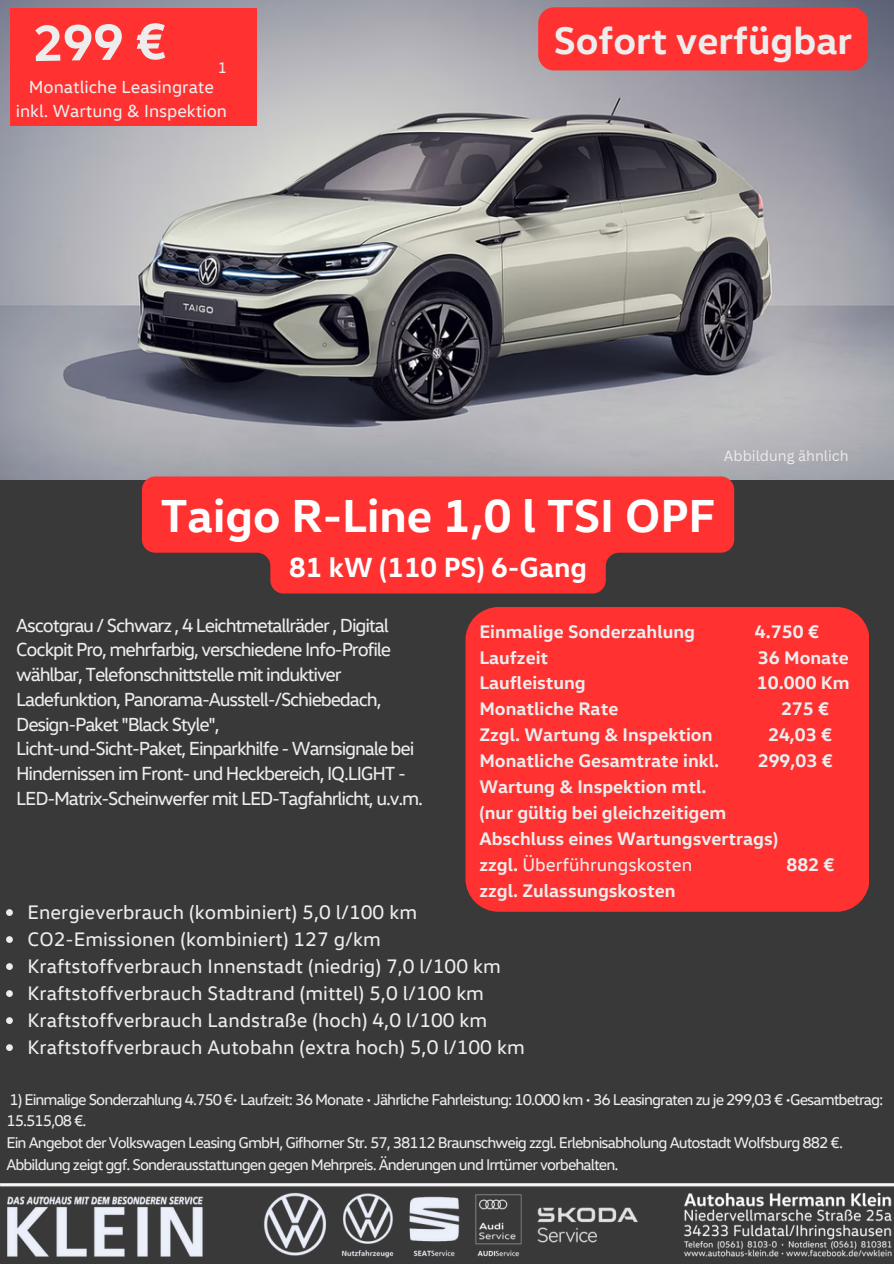
<style>
.page{position:relative;width:894px;height:1264px;background:#fff}
.page>*{position:absolute;margin:0;border:0;box-sizing:border-box;transform-origin:0 0}
.t1{font:700 51.45px "VW Head";color:#ededed}
.t2{font:700 47.1px "VW Head";color:#fefefe}
.t3{font:700 39px "VW Head";color:#ededed}
.t4{font:700 28.2px "VW Head";color:#fefefe}
.t5{font:19.95px "VW Head";color:#ededed}
.t6{font:19.35px/24.8px "VW Head";letter-spacing:-.06em;color:#ededed}
.t7{font:700 18.45px/25.8px "VW Head";color:#ededed}
.t8{font:17.85px/24.8px "VW Head";color:#ededed;text-align:center}
.t9{font:15.75px/21.8px "VW Head";letter-spacing:-.06em;color:#ededed}
.t10{font:15.6px "VW Head";color:#ededed}
.t11{font:14.25px "Canva Sans";color:#ededed}
.s1{font-weight:400}
</style>
<div class="page">
<div style="left:0;top:0;width:893px;height:1263px;background:#393939"></div>
<div style="left:465px;top:607px;width:403px;height:304px;background:#ff3131"></div>
<img style="left:0;top:1183px;width:893px;height:74px">
<img style="left:0;top:0;width:893px;height:479px">
<div style="left:11px;top:8px;width:246px;height:118px;background:#ff3131"></div>
<svg style="left:142px;top:476px;width:592px;height:117px;fill:#ff3131"></svg>
<svg style="left:6px;top:909px;width:7px;height:6px"></svg>
<svg style="left:6px;top:936px;width:7px;height:6px"></svg>
<svg style="left:6px;top:963px;width:7px;height:6px"></svg>
<svg style="left:6px;top:990px;width:7px;height:6px"></svg>
<svg style="left:6px;top:1017px;width:7px;height:6px"></svg>
<svg style="left:6px;top:1044px;width:7px;height:6px"></svg>
<div style="left:538px;top:7px;width:329px;height:63px;background:#ff3131"></div>
<h4 class="t1" style="left:32px;top:10px;width:135px;rotate:-1deg">299 €</h4>
<p class="t10" style="left:218px;top:57px;width:11px">1</p>
<h3 class="t8" style="left:16px;top:73px;width:213px">Monatliche Leasingrate inkl. Wartung &amp; Inspektion</h3>
<p class="t3" style="left:553px;top:15px;width:300px">Sofort verfügbar</p>
<p class="t11" style="left:723px;top:445px;width:126px">Abbildung ähnlich</p>
<p class="t2" style="left:161px;top:485px;width:556px">Taigo R-Line 1,0 l TSI OPF</p>
<p class="t4" style="left:289px;top:549px;width:299px">81 kW (110 PS) 6-Gang</p>
<h2 class="t6" style="left:16px;top:611px;width:408px">Ascotgrau / Schwarz , 4 Leichtmetallräder , Digital Cockpit Pro, mehrfarbig, verschiedene Info-Profile wählbar, Telefonschnittstelle mit induktiver Ladefunktion, Panorama-Ausstell-/Schiebedach, Design-Paket "Black Style",<br>Licht-und-Sicht-Paket, Einparkhilfe - Warnsignale bei Hindernissen im Front- und Heckbereich, IQ.LIGHT - LED-Matrix-Scheinwerfer mit LED-Tagfahrlicht, u.v.m.</h2>
<p class="t7" style="left:479px;top:617px;width:217px">Einmalige Sonderzahlung</p>
<p class="t7" style="left:754px;top:617px;width:65px">4.750 €</p>
<p class="t7" style="left:479px;top:643px;width:70px">Laufzeit</p>
<p class="t7" style="left:757px;top:643px;width:92px">36 Monate</p>
<p class="t7" style="left:479px;top:669px;width:108px">Laufleistung</p>
<p class="t7" style="left:756px;top:669px;width:94px">10.000 Km</p>
<p class="t7" style="left:479px;top:695px;width:140px">Monatliche Rate</p>
<p class="t7" style="left:780px;top:695px;width:49px">275 €</p>
<p class="t7" style="left:479px;top:721px;width:234px">Zzgl. Wartung &amp; Inspektion</p>
<p class="t7" style="left:767px;top:721px;width:65px">24,03 €</p>
<p class="t7" style="left:479px;top:747px;width:241px">Monatliche Gesamtrate inkl.</p>
<p class="t7" style="left:757px;top:747px;width:76px">299,03 €</p>
<p class="t7" style="left:479px;top:773px;width:300px">Wartung &amp; Inspektion mtl.<br>(nur gültig bei gleichzeitigem<br>Abschluss eines Wartungsvertrags) zzgl. <span class="s1">Überführungskosten</span></p>
<p class="t7" style="left:786px;top:850px;width:49px">882 €</p>
<p class="t7" style="left:479px;top:876px;width:197px">zzgl. Zulassungskosten</p>
<p class="t5" style="left:28px;top:899px;width:391px">Energieverbrauch (kombiniert) 5,0 l/100 km</p>
<p class="t5" style="left:28px;top:926px;width:355px">CO2-Emissionen (kombiniert) 127 g/km</p>
<p class="t5" style="left:28px;top:953px;width:474px">Kraftstoffverbrauch Innenstadt (niedrig) 7,0 l/100 km</p>
<p class="t5" style="left:28px;top:980px;width:458px">Kraftstoffverbrauch Stadtrand (mittel) 5,0 l/100 km</p>
<p class="t5" style="left:28px;top:1007px;width:461px">Kraftstoffverbrauch Landstraße (hoch) 4,0 l/100 km</p>
<p class="t5" style="left:28px;top:1034px;width:498px">Kraftstoffverbrauch Autobahn (extra hoch) 5,0 l/100 km</p>
<p class="t9" style="left:6px;top:1087px;width:878px">1) Einmalige Sonderzahlung 4.750 €• Laufzeit: 36 Monate • Jährliche Fahrleistung: 10.000 km • 36 Leasingraten zu je 299,03 € •Gesamtbetrag:<br>15.515,08 €.</p>
<h1 class="t9" style="left:6px;top:1130px;width:837px">Ein Angebot der Volkswagen Leasing GmbH, Gifhorner Str. 57, 38112 Braunschweig zzgl. Erlebnisabholung Autostadt Wolfsburg 882 €.</h1>
<h3 class="t9" style="left:6px;top:1152px;width:613px">Abbildung zeigt ggf. Sonderausstattungen gegen Mehrpreis. Änderungen und Irrtümer vorbehalten.</h3>
</div>
